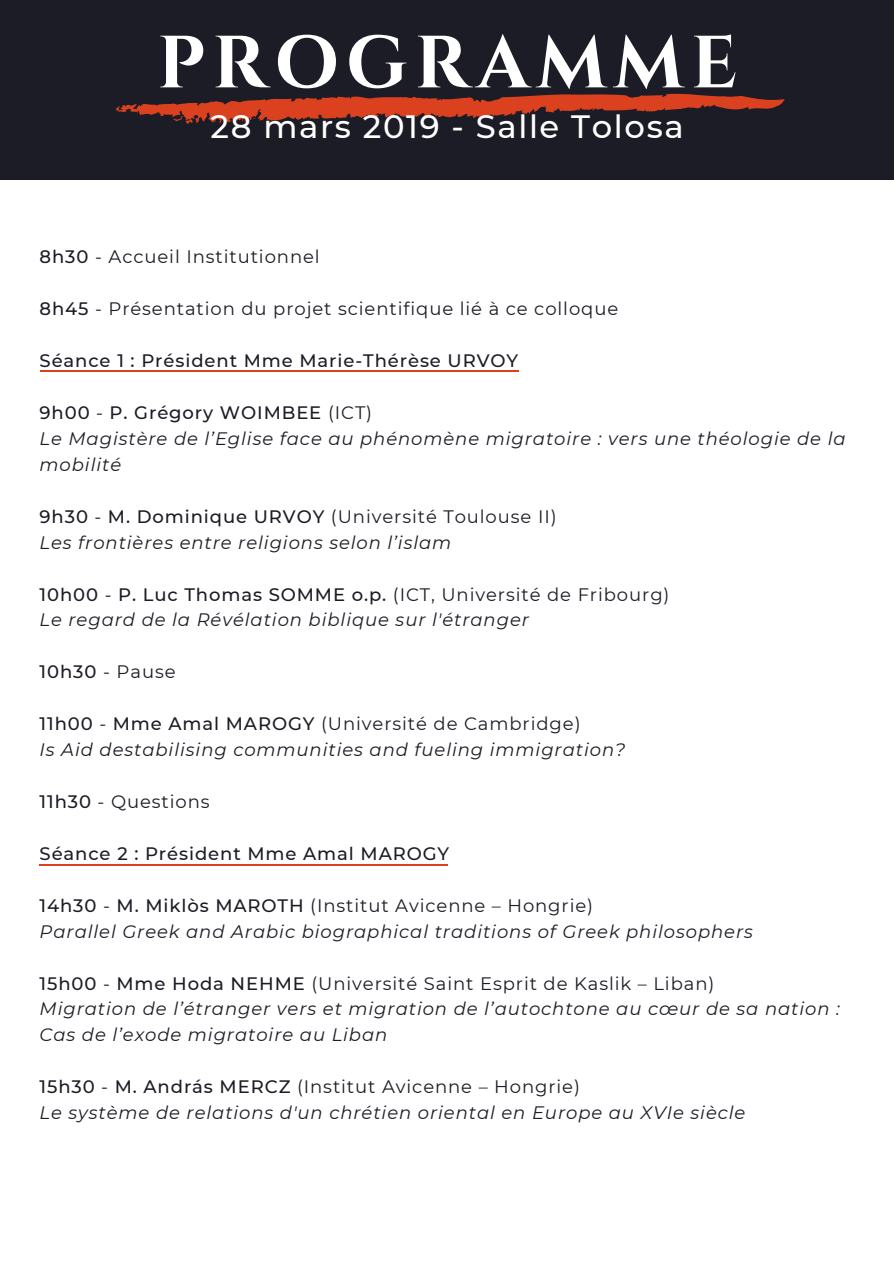
<style>
.page{position:relative;width:894px;height:1264px;background:#fff}
.page>*{position:absolute;margin:0;border:0;box-sizing:border-box;transform-origin:0 0}
.t1{font:700 73.65px "Cinzel";letter-spacing:.095em;color:#fff}
.t2{font:500 32.25px "Montserrat";letter-spacing:.05em;color:#fff}
.t3{font:italic 18px/26px "Montserrat";letter-spacing:.05em;color:#1c1c26}
.t4{font:18px "Montserrat";letter-spacing:.05em;color:#1c1c26}
.t5{font:500 18px "Montserrat";letter-spacing:.05em;color:#1c1c26}
.s1{font-weight:500}
.s2{font-weight:500;font-style:normal}
.s3{font-style:normal}
</style>
<div class="page">
<div style="left:0;top:0;width:893px;height:179px;background:#1c1c26"></div>
<svg style="left:115px;top:93px;width:669px;height:31px"></svg>
<hr style="left:41px;top:370px;width:478px;height:2px;background:#dc411f">
<hr style="left:40px;top:864px;width:408px;height:1px;background:#dc411f">
<h1 class="t1" style="left:157px;top:16px;width:581px">PROGRAMME</h1>
<h2 class="t2" style="left:210px;top:107px;width:474px">28 mars 2019 - Salle Tolosa</h2>
<p class="t4" style="left:40px;top:246px;width:281px"><span class="s1">8h30</span> - Accueil Institutionnel</p>
<p class="t4" style="left:40px;top:298px;width:580px"><span class="s1">8h45</span> - Présentation du projet scientifique lié à ce colloque</p>
<p class="t5" style="left:40px;top:350px;width:480px">Séance 1 : Président Mme Marie-Thérèse URVOY</p>
<p class="t3" style="left:40px;top:399px;width:807px"><span class="s2">9h00</span> <span class="s3">-</span> <span class="s2">P. Grégory WOIMBEE</span> <span class="s3">(ICT)<br></span>Le Magistère de l’Eglise face au phénomène migratoire : vers une théologie de la mobilité</p>
<p class="t3" style="left:40px;top:503px;width:518px"><span class="s2">9h30</span> <span class="s3">-</span> <span class="s2">M. Dominique URVOY</span> <span class="s3">(Université Toulouse II)<br></span>Les frontières entre religions selon l’islam</p>
<p class="t3" style="left:40px;top:581px;width:631px"><span class="s2">10h00</span> <span class="s3">-</span> <span class="s2">P. Luc Thomas SOMME o.p.</span> <span class="s3">(ICT, Université de Fribourg)<br></span>Le regard de la Révélation biblique sur l'étranger</p>
<p class="t4" style="left:40px;top:661px;width:137px"><span class="s1">10h30</span> - Pause</p>
<p class="t3" style="left:40px;top:710px;width:587px"><span class="s2">11h00</span> <span class="s3">-</span> <span class="s2">Mme Amal MAROGY</span> <span class="s3">(Université de Cambridge)<br></span>Is Aid destabilising communities and fueling immigration?</p>
<p class="t4" style="left:40px;top:790px;width:171px"><span class="s1">11h30</span> - Questions</p>
<p class="t5" style="left:40px;top:842px;width:411px">Séance 2 : Président Mme Amal MAROGY</p>
<p class="t3" style="left:40px;top:892px;width:714px"><span class="s2">14h30</span> <span class="s3">-</span> <span class="s2">M. Miklòs MAROTH</span> <span class="s3">(Institut Avicenne – Hongrie)<br></span>Parallel Greek and Arabic biographical traditions of Greek philosophers</p>
<p class="t3" style="left:40px;top:970px;width:801px"><span class="s2">15h00</span> <span class="s3">-</span> <span class="s2">Mme Hoda NEHME</span> <span class="s3">(Université Saint Esprit de Kaslik – Liban)<br></span>Migration de l’étranger vers et migration de l’autochtone au cœur de sa nation :<br>Cas de l’exode migratoire au Liban</p>
<p class="t3" style="left:40px;top:1073px;width:707px"><span class="s2">15h30</span> <span class="s3">-</span> <span class="s2">M. András MERCZ</span> <span class="s3">(Institut Avicenne – Hongrie)<br></span>Le système de relations d'un chrétien oriental en Europe au XVIe siècle</p>
</div>
